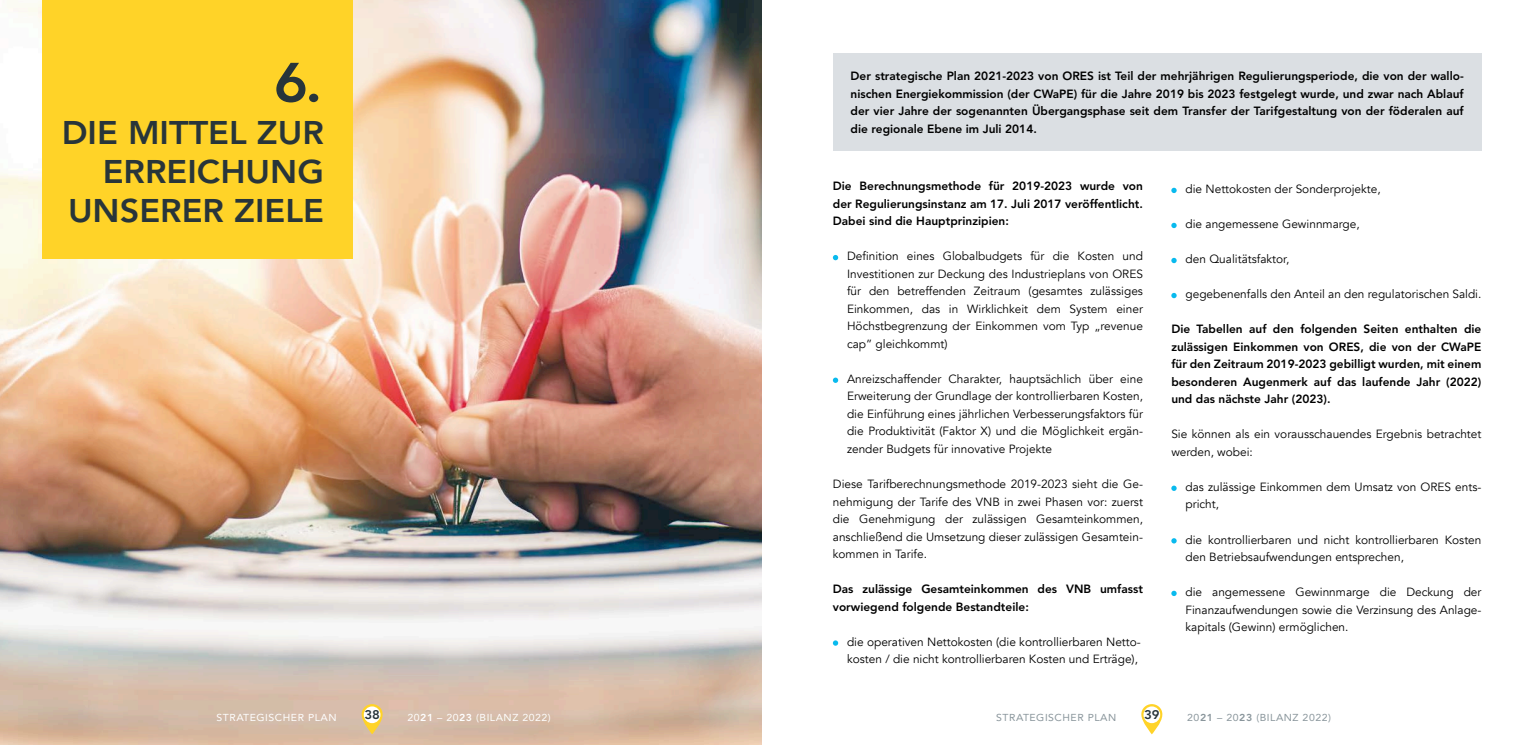
<style>
.page{position:relative;width:1524px;height:745px;background:#fff}
.page>*{position:absolute;margin:0;border:0;box-sizing:border-box;transform-origin:0 0}
.t1{font:800 55px "Avenir LT Std";color:#28353a;scale:1.05 1}
.t2{font:800 32.5px/39px "Avenir LT Std";color:#28353a;text-align:right;scale:1.05 1}
.t3{font:800 12.5px "Avenir LT Std";color:#28353a;scale:1.05 1}
.t4{font:11.88px/17.5px "Avenir";color:#000;text-align:justify}
.t5{font:800 11.88px/17.5px "Avenir LT Std";color:#000}
.t6{font:10px "Avenir LT Std";letter-spacing:.05em;color:#89959b;scale:1.05 1}
.t7{font:10px "Avenir LT Std";letter-spacing:.05em;color:#fff;scale:1.05 1}
.s1{font-weight:800}
</style>
<div class="page">
<img style="left:0;top:0;width:762px;height:744px">
<svg style="left:1141px;top:704px;width:21px;height:29px"></svg>
<div style="left:1143px;top:706px;width:17px;height:16px;background:#fff;border-radius:50%"></div>
<svg style="left:361px;top:703px;width:22px;height:30px"></svg>
<div style="left:364px;top:706px;width:16px;height:16px;background:#fff;border-radius:50%"></div>
<svg style="left:833px;top:255px;width:5px;height:5px"></svg>
<svg style="left:833px;top:377px;width:5px;height:5px"></svg>
<svg style="left:833px;top:640px;width:5px;height:5px"></svg>
<svg style="left:1171px;top:188px;width:5px;height:5px"></svg>
<svg style="left:1171px;top:223px;width:5px;height:5px"></svg>
<svg style="left:1171px;top:258px;width:5px;height:5px"></svg>
<svg style="left:1171px;top:293px;width:5px;height:5px"></svg>
<svg style="left:1171px;top:485px;width:5px;height:5px"></svg>
<svg style="left:1171px;top:538px;width:5px;height:5px"></svg>
<svg style="left:1171px;top:590px;width:5px;height:5px"></svg>
<div style="left:833px;top:53px;width:648px;height:97px;background:#dbdfe3"></div>
<div style="left:43px;top:0;width:310px;height:259px;background:#ffd328"></div>
<h1 class="t1" style="left:274px;top:50px;width:40px">6.</h1>
<h2 class="t2" style="left:62px;top:113px;width:251px">DIE MITTEL ZUR<br>ERREICHUNG<br>UNSERER ZIELE</h2>
<p class="t5" style="left:850px;top:67px;width:615px;text-align:justify">Der strategische Plan 2021-2023 von ORES ist Teil der mehrjährigen Regulierungsperiode, die von der wallo&shy;nischen Energiekommission (der CWaPE) für die Jahre 2019 bis 2023 festgelegt wurde, und zwar nach Ablauf der vier Jahre der sogenannten Übergangsphase seit dem Transfer der Tarifgestaltung von der föderalen auf die regionale Ebene im Juli 2014.</p>
<p class="t5" style="left:833px;top:177px;width:312px">Die Berechnungsmethode für 2019-2023 wurde von der Regulierungsinstanz am 17. Juli 2017 veröffentlicht.<br>Dabei sind die Hauptprinzipien:</p>
<p class="t4" style="left:847px;top:247px;width:297px">Definition eines Globalbudgets für die Kosten und Investitionen zur Deckung des Industrieplans von ORES für den betreffenden Zeitraum (gesamtes zulässiges Einkommen, das in Wirklichkeit dem System einer Höchstbegrenzung der Einkommen vom Typ „revenue cap” gleichkommt)</p>
<p class="t4" style="left:847px;top:370px;width:297px">Anreizschaffender Charakter, hauptsächlich über eine Erweiterung der Grundlage der kontrollierbaren Kosten, die Einführung eines jährlichen Verbesserungsfaktors für die Produktivität (Faktor X) und die Möglichkeit ergän&shy;zender Budgets für innovative Projekte</p>
<p class="t4" style="left:833px;top:475px;width:312px">Diese Tarifberechnungsmethode 2019-2023 sieht die Ge&shy;nehmigung der Tarife des VNB in zwei Phasen vor: zuerst die Genehmigung der zulässigen Gesamteinkommen, anschließend die Umsetzung dieser zulässigen Gesamtein&shy;kommen in Tarife.</p>
<p class="t5" style="left:833px;top:580px;width:312px">Das zulässige Gesamteinkommen des VNB umfasst vorwiegend folgende Bestandteile:</p>
<p class="t4" style="left:847px;top:632px;width:295px">die operativen Nettokosten (die kontrollierbaren Netto&shy;kosten / die nicht kontrollierbaren Kosten und Erträge),</p>
<p class="t4" style="left:1185px;top:180px;width:197px">die Nettokosten der Sonderprojekte,</p>
<p class="t4" style="left:1185px;top:215px;width:176px">die angemessene Gewinnmarge,</p>
<p class="t4" style="left:1185px;top:250px;width:105px">den Qualitätsfaktor,</p>
<p class="t4" style="left:1185px;top:285px;width:297px">gegebenenfalls den Anteil an den regulatorischen Saldi.</p>
<p class="t5" style="left:1171px;top:320px;width:312px;text-align:justify">Die Tabellen auf den folgenden Seiten enthalten die zulässigen Einkommen von ORES, die von der CWaPE für den Zeitraum 2019-2023 gebilligt wurden, mit einem besonderen Augenmerk auf das laufende Jahr (2022) und das nächste Jahr (2023).</p>
<p class="t4" style="left:1171px;top:425px;width:312px">Sie können als ein vorausschauendes Ergebnis betrachtet werden, wobei:</p>
<p class="t4" style="left:1185px;top:478px;width:297px">das zulässige Einkommen dem Umsatz von ORES ents&shy;pricht,</p>
<p class="t4" style="left:1185px;top:530px;width:297px">die kontrollierbaren und nicht kontrollierbaren Kosten den Betriebsaufwendungen entsprechen,</p>
<p class="t4" style="left:1185px;top:583px;width:297px">die angemessene Gewinnmarge die Deckung der Finanzaufwendungen sowie die Verzinsung des Anlage&shy;kapitals (Gewinn) ermöglichen.</p>
<p class="t3" style="left:364px;top:707px;width:16px">38</p>
<p class="t6" style="left:996px;top:710px;width:116px">STRATEGISCHER PLAN</p>
<p class="t3" style="left:1144px;top:707px;width:16px">39</p>
<p class="t6" style="left:1187px;top:710px;width:138px">20<span class="s1">21</span> – 20<span class="s1">23</span> (BILANZ 2022)</p>
<p class="t7" style="left:216px;top:710px;width:116px">STRATEGISCHER PLAN</p>
<p class="t7" style="left:407px;top:710px;width:138px">20<span class="s1">21</span> – 20<span class="s1">23</span> (BILANZ 2022)</p>
</div>
